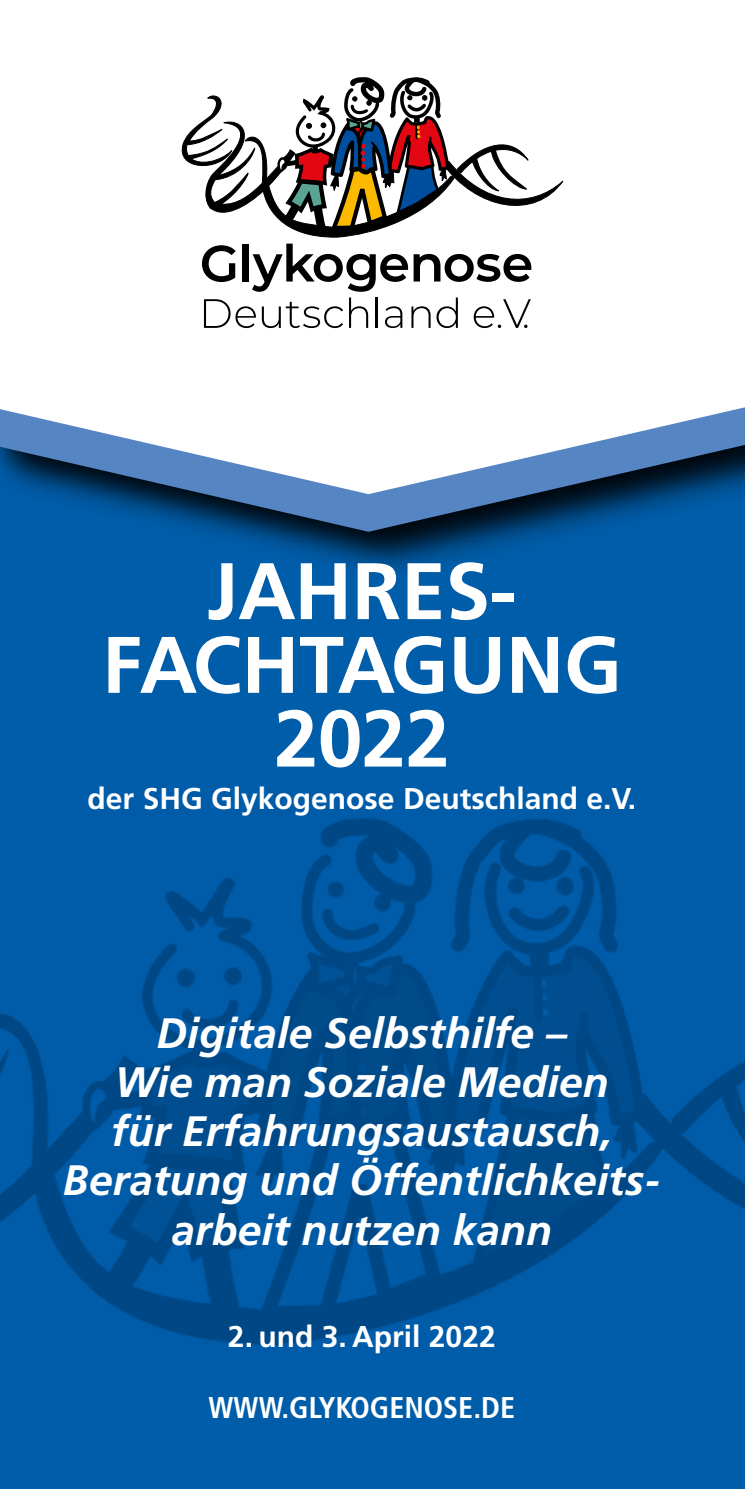
<style>
.page{position:relative;width:745px;height:1489px;background:#fff}
.page>*{position:absolute;margin:0;border:0;box-sizing:border-box;transform-origin:0 0}
.t1{font:700 80px/73.8px "Frutiger LT Pro";color:#fff;text-align:center}
.t2{font:italic 700 42.5px/49px "Frutiger LT Pro";color:#fff;text-align:center}
.t3{font:700 30px "Frutiger LT Pro";color:#fff}
.t4{font:700 condensed 30px "Frutiger LT Pro";color:#fff}
</style>
<div class="page">
<div style="left:0;top:259px;width:744px;height:1229px;background:#005da9"></div>
<img style="left:1px;top:818px;width:743px;height:527px">
<svg style="left:1px;top:259px;width:743px;height:311px;fill:#fff"></svg>
<svg style="left:175px;top:77px;width:391px;height:251px"></svg>
<hr style="left:0;top:0;width:1px;height:1488px;background:#fff">
<h1 class="t1" style="left:102px;top:555px;width:521px">JAHRES-<br>FACHTAGUNG<br>2022</h1>
<p class="t3" style="left:87px;top:781px;width:549px">der SHG Glykogenose Deutschland e.V.</p>
<p class="t2" style="left:63px;top:1008px;width:598px">Digitale Selbsthilfe –<br>Wie man Soziale Medien<br>für Erfahrungsaustausch,<br>Beratung und Öffentlichkeits&shy;arbeit nutzen kann</p>
<p class="t3" style="left:228px;top:1318px;width:269px">2. und 3. April 2022</p>
<p class="t4" style="left:208px;top:1389px;width:308px">WWW.GLYKOGENOSE.DE</p>
</div>
